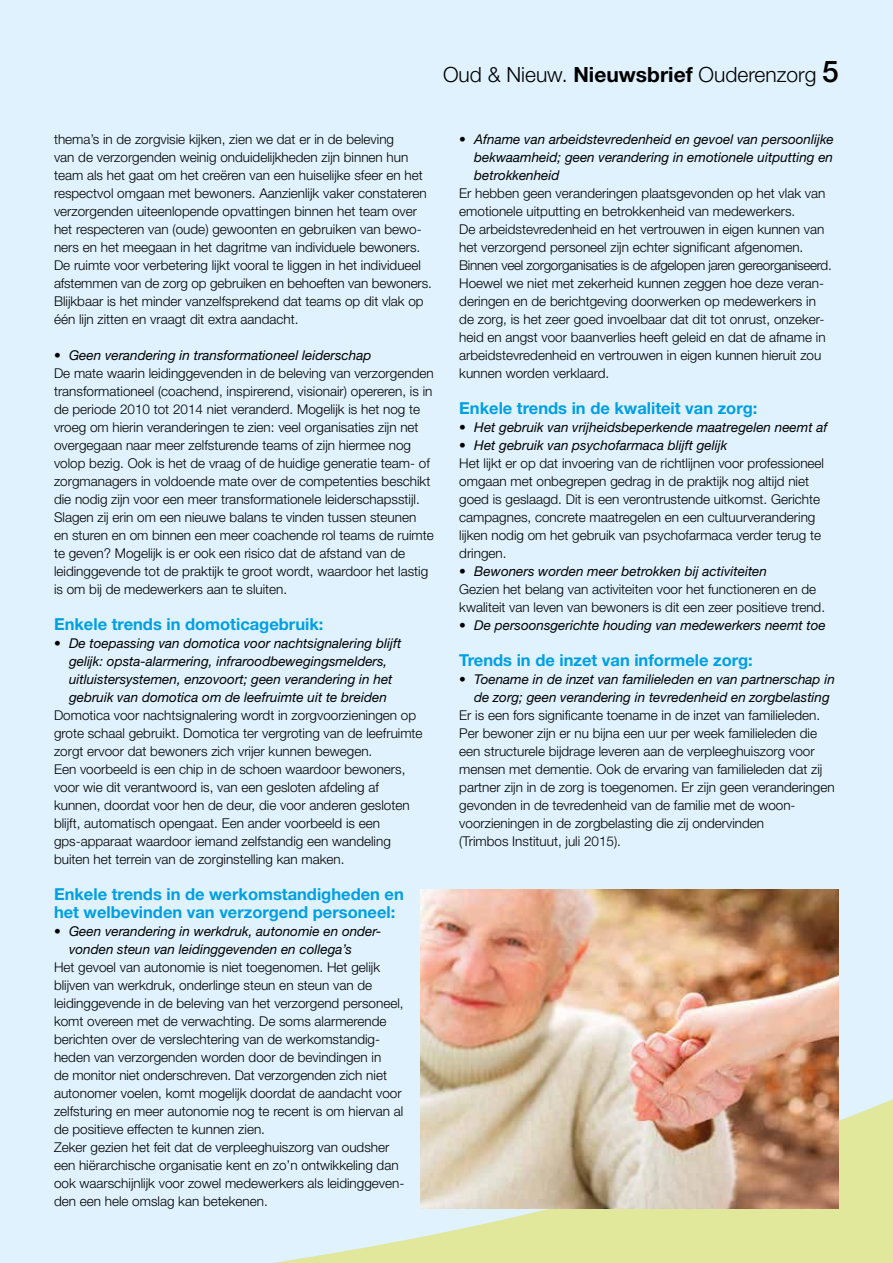
<style>
.page{position:relative;width:893px;height:1263px;background:#dff2fd}
.page>*{position:absolute;margin:0;border:0;box-sizing:border-box;transform-origin:0 0}
.t1{font:300 21px "Helvetica Neue LT Std";color:#000}
.t2{font:700 16.5px/18px "Helvetica Neue LT Std";color:#009fe3}
.t3{font:300 13.5px/18px "Helvetica Neue LT Std";color:#000}
.t4{font:italic 13.5px/18px "Helvetica Neue LT Std";color:#000}
.s1{font-weight:700}
.s2{font-weight:500;font-size:30px}
</style>
<div class="page">
<svg style="left:273px;top:1094px;width:620px;height:169px;fill:#e1e79b"></svg>
<img style="left:421px;top:889px;width:418px;height:320px">
<h1 class="t1" style="left:443px;top:62px;width:397px">Oud &amp; Nieuw. <span class="s1">Nieuwsbrief</span> Ouderenzorg <span class="s2">5</span></h1>
<p class="t3" style="left:54px;top:130px;width:379px">thema’s in de zorgvisie kijken, zien we dat er in de beleving<br>van de verzorgenden weinig onduidelijkheden zijn binnen hun team als het gaat om het creëren van een huiselijke sfeer en het respectvol omgaan met bewoners. Aanzienlijk vaker constateren verzorgenden uiteenlopende opvattingen binnen het team over het respecteren van (oude) gewoonten en gebruiken van bewo&shy;ners en het meegaan in het dagritme van individuele bewoners.<br>De ruimte voor verbetering lijkt vooral te liggen in het individueel afstemmen van de zorg op gebruiken en behoeften van bewoners.<br>Blijkbaar is het minder vanzelfsprekend dat teams op dit vlak op één lijn zitten en vraagt dit extra aandacht.</p>
<p class="t4" style="left:54px;top:346px;width:319px">• Geen verandering in transformationeel leiderschap</p>
<p class="t3" style="left:54px;top:364px;width:381px">De mate waarin leidinggevenden in de beleving van verzorgenden transformationeel (coachend, inspirerend, visionair) opereren, is in de periode 2010 tot 2014 niet veranderd. Mogelijk is het nog te vroeg om hierin veranderingen te zien: veel organisaties zijn net overgegaan naar meer zelfsturende teams of zijn hiermee nog volop bezig. Ook is het de vraag of de huidige generatie team- of zorgmanagers in voldoende mate over de competenties beschikt die nodig zijn voor een meer transformationele leiderschapsstijl.<br>Slagen zij erin om een nieuwe balans te vinden tussen steunen en sturen en om binnen een meer coachende rol teams de ruimte te geven? Mogelijk is er ook een risico dat de afstand van de leidinggevende tot de praktijk te groot wordt, waardoor het lastig is om bij de medewerkers aan te sluiten.</p>
<p class="t2" style="left:54px;top:615px;width:271px">Enkele trends in domoticagebruik:</p>
<p class="t4" style="left:54px;top:634px;width:349px;text-align:center">• De toepassing van domotica voor nachtsignalering blijft gelijk: opsta-alarmering, infraroodbewegingsmelders, uitluistersystemen, enzovoort; geen verandering in het gebruik van domotica om de leefruimte uit te breiden</p>
<p class="t3" style="left:54px;top:706px;width:370px">Domotica voor nachtsignalering wordt in zorgvoorzieningen op grote schaal gebruikt. Domotica ter vergroting van de leefruimte zorgt ervoor dat bewoners zich vrijer kunnen bewegen.<br>Een voorbeeld is een chip in de schoen waardoor bewoners, voor wie dit verantwoord is, van een gesloten afdeling af kunnen, doordat voor hen de deur, die voor anderen gesloten blijft, automatisch opengaat. Een ander voorbeeld is een gps-apparaat waardoor iemand zelfstandig een wandeling buiten het terrein van de zorginstelling kan maken.</p>
<p class="t2" style="left:54px;top:885px;width:351px">Enkele trends in de werkomstandigheden en het welbevinden van verzorgend personeel:</p>
<p class="t4" style="left:69px;top:922px;width:314px;text-indent:-15px">• Geen verandering in werkdruk, autonomie en onder&shy;vonden steun van leidinggevenden en collega’s</p>
<p class="t3" style="left:54px;top:958px;width:352px">Het gevoel van autonomie is niet toegenomen. Het gelijk blijven van werkdruk, onderlinge steun en steun van de leidinggevende in de beleving van het verzorgend personeel, komt overeen met de verwachting. De soms alarmerende berichten over de verslechtering van de werkomstandig&shy;heden van verzorgenden worden door de bevindingen in<br>de monitor niet onderschreven. Dat verzorgenden zich niet autonomer voelen, komt mogelijk doordat de aandacht voor zelfsturing en meer autonomie nog te recent is om hiervan al de positieve effecten te kunnen zien.<br>Zeker gezien het feit dat de verpleeghuiszorg van oudsher een hiërarchische organisatie kent en zo’n ontwikkeling dan ook waarschijnlijk voor zowel medewerkers als leidinggeven&shy;den een hele omslag kan betekenen.</p>
<p class="t4" style="left:474px;top:130px;width:361px;text-align:justify;text-indent:-15px">• Afname van arbeidstevredenheid en gevoel van persoonlijke bekwaamheid; geen verandering in emotionele uitputting en betrokkenheid</p>
<p class="t3" style="left:459px;top:184px;width:374px">Er hebben geen veranderingen plaatsgevonden op het vlak van emotionele uitputting en betrokkenheid van medewerkers.<br>De arbeidstevredenheid en het vertrouwen in eigen kunnen van het verzorgend personeel zijn echter significant afgenomen.<br>Binnen veel zorgorganisaties is de afgelopen jaren gereorganiseerd.<br>Hoewel we niet met zekerheid kunnen zeggen hoe deze veran&shy;deringen en de berichtgeving doorwerken op medewerkers in de zorg, is het zeer goed invoelbaar dat dit tot onrust, onzeker&shy;heid en angst voor baanverlies heeft geleid en dat de afname in arbeidstevredenheid en vertrouwen in eigen kunnen hieruit zou kunnen worden verklaard.</p>
<p class="t2" style="left:459px;top:399px;width:300px">Enkele trends in de kwaliteit van zorg:</p>
<p class="t4" style="left:459px;top:418px;width:370px">• Het gebruik van vrijheidsbeperkende maatregelen neemt af</p>
<p class="t4" style="left:459px;top:436px;width:270px">• Het gebruik van psychofarmaca blijft gelijk</p>
<p class="t3" style="left:459px;top:454px;width:366px">Het lijkt er op dat invoering van de richtlijnen voor professioneel omgaan met onbegrepen gedrag in de praktijk nog altijd niet goed is geslaagd. Dit is een verontrustende uitkomst. Gerichte campagnes, concrete maatregelen en een cultuurverandering lijken nodig om het gebruik van psychofarmaca verder terug te dringen.</p>
<p class="t4" style="left:459px;top:562px;width:309px">• Bewoners worden meer betrokken bij activiteiten</p>
<p class="t3" style="left:459px;top:580px;width:367px">Gezien het belang van activiteiten voor het functioneren en de kwaliteit van leven van bewoners is dit een zeer positieve trend.</p>
<p class="t4" style="left:459px;top:616px;width:368px">• De persoonsgerichte houding van medewerkers neemt toe</p>
<p class="t2" style="left:459px;top:651px;width:295px">Trends in de inzet van informele zorg:</p>
<p class="t4" style="left:474px;top:670px;width:362px;text-indent:-15px">• Toename in de inzet van familieleden en van partnerschap in de zorg; geen verandering in tevredenheid en zorgbelasting</p>
<p class="t3" style="left:459px;top:706px;width:377px">Er is een fors significante toename in de inzet van familieleden.<br>Per bewoner zijn er nu bijna een uur per week familieleden die een structurele bijdrage leveren aan de verpleeghuiszorg voor mensen met dementie. Ook de ervaring van familieleden dat zij partner zijn in de zorg is toegenomen. Er zijn geen veranderingen gevonden in de tevredenheid van de familie met de woon&shy;voorzieningen in de zorgbelasting die zij ondervinden<br>(Trimbos Instituut, juli 2015).</p>
</div>
